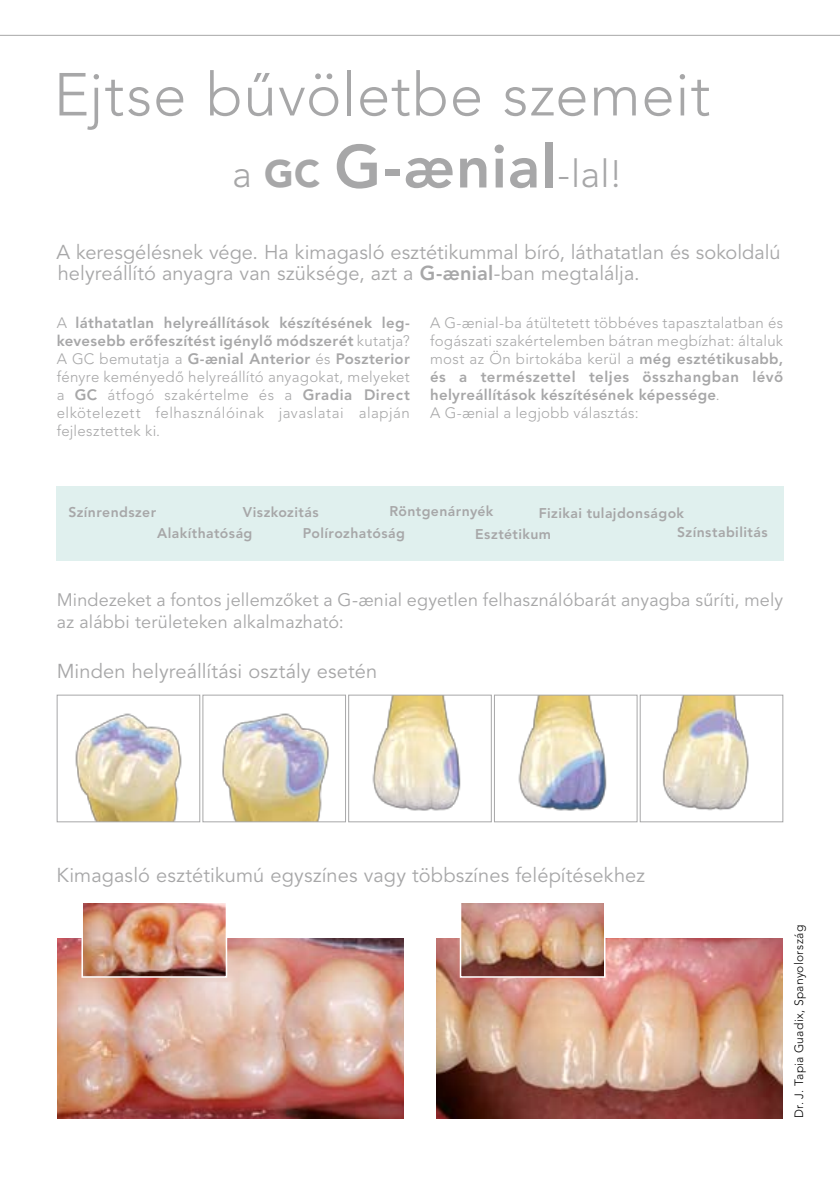
<style>
.page{position:relative;width:840px;height:1191px;background:#fff}
.page>*{position:absolute;margin:0;border:0;box-sizing:border-box;transform-origin:0 0}
.t1{font:300 60px/72px "Avenir";letter-spacing:.015em;color:#a7a7a8}
.t2{font:20px/21.4px "Avenir";letter-spacing:.005em;color:#a7a7a8}
.t3{font:18px/21.4px "Avenir";letter-spacing:.01em;color:#a7a7a8}
.t4{font:300 15px/18px "Avenir";letter-spacing:.02em;color:#a7a7a8;text-align:justify}
.t5{font:800 14px "Avenir";letter-spacing:.03em;color:#a7a7a8}
.t6{font:300 12px "Avenir";letter-spacing:.025em;color:#000}
.s1{font-size:38px}
.s2{font-weight:900;font-size:38px}
.s3{font-weight:800}
</style>
<div class="page">
<svg style="left:0;top:34px;width:839px;height:2px"></svg>
<img style="left:75px;top:713px;width:107px;height:107px">
<div style="left:57px;top:694px;width:143px;height:128px;border:1px solid #a7a7a8"></div>
<img style="left:222px;top:713px;width:107px;height:107px">
<div style="left:202px;top:694px;width:144px;height:128px;border:1px solid #a7a7a8"></div>
<img style="left:372px;top:696px;width:89px;height:115px">
<div style="left:348px;top:694px;width:143px;height:128px;border:1px solid #a7a7a8"></div>
<img style="left:518px;top:696px;width:89px;height:115px">
<div style="left:494px;top:694px;width:143px;height:128px;border:1px solid #a7a7a8"></div>
<img style="left:662px;top:696px;width:87px;height:115px">
<div style="left:639px;top:694px;width:143px;height:128px;border:1px solid #a7a7a8"></div>
<img style="left:57px;top:938px;width:346px;height:180px">
<img style="left:84px;top:904px;width:140px;height:70px">
<div style="left:81px;top:901px;width:146px;height:76px;border:2px solid #fff"></div>
<img style="left:436px;top:938px;width:346px;height:180px">
<img style="left:462px;top:904px;width:140px;height:70px">
<div style="left:459px;top:901px;width:146px;height:76px;border:2px solid #fff"></div>
<div style="left:57px;top:486px;width:726px;height:74px;background:#e0f0ee"></div>
<h1 class="t1" style="left:232px;top:60px;width:479px;text-indent:-178px">Ejtse bûvöletbe szemeit <span class="s1">a</span> <span class="s2">GC</span> <span class="s3">G-≥nial</span><span class="s1">-lal!</span></h1>
<h2 class="t2" style="left:57px;top:242px;width:725px">A keresgélésnek vége. Ha kimagasló esztétikummal bíró, láthatatlan és sokoldalú helyreállító anyagra van szüksége, azt a <span class="s3">G-≥nial</span>-ban megtalálja.</h2>
<p class="t4" style="left:57px;top:314px;width:354px">A <span class="s3">láthatatlan helyreállítások készítésének leg&shy;kevesebb erôfeszítést igénylô módszerét</span> kutatja?<br>A GC bemutatja a <span class="s3">G-≥nial Anterior</span> és <span class="s3">Poszterior </span>fényre keményedô helyreállító anyagokat, melyeket a <span class="s3">GC</span> átfogó szakértelme és a <span class="s3">Gradia Direct </span>elkötelezett felhasználóinak javaslatai alapján fejlesztettek ki.</p>
<p class="t4" style="left:430px;top:314px;width:354px;text-align:left">A G-≥nial-ba átültetett többéves tapasztalatban és fogászati szakértelemben bátran megbízhat: általuk most az Ön birtokába kerül a <span class="s3">még esztétikusabb, és a természettel teljes összhangban lévô helyreállítások készítésének képessége</span>.<br>A G-≥nial a legjobb választás:</p>
<p class="t5" style="left:68px;top:504px;width:89px">Színrendszer</p>
<p class="t5" style="left:243px;top:504px;width:77px">Viszkozitás</p>
<p class="t5" style="left:389px;top:503px;width:105px">Röntgenárnyék</p>
<p class="t5" style="left:538px;top:504px;width:147px">Fizikai tulajdonságok</p>
<p class="t5" style="left:157px;top:525px;width:97px">Alakíthatóság</p>
<p class="t5" style="left:303px;top:525px;width:103px">Polírozhatóság</p>
<p class="t5" style="left:475px;top:525px;width:77px">Esztétikum</p>
<p class="t5" style="left:676px;top:524px;width:92px">Színstabilitás</p>
<p class="t3" style="left:57px;top:590px;width:727px">Mindezeket a fontos jellemzôket a G-≥nial egyetlen felhasználóbarát anyagba sûríti, mely az alábbi területeken alkalmazható:</p>
<h2 class="t2" style="left:57px;top:660px;width:322px">Minden helyreállítási osztály esetén</h2>
<h2 class="t2" style="left:56px;top:865px;width:589px">Kimagasló esztétikumú egyszínes vagy többszínes felépítésekhez</h2>
<p class="t6" style="left:791px;top:1118px;width:194px;rotate:-90deg">Dr. J. Tapia Guadix, Spanyolország</p>
</div>
